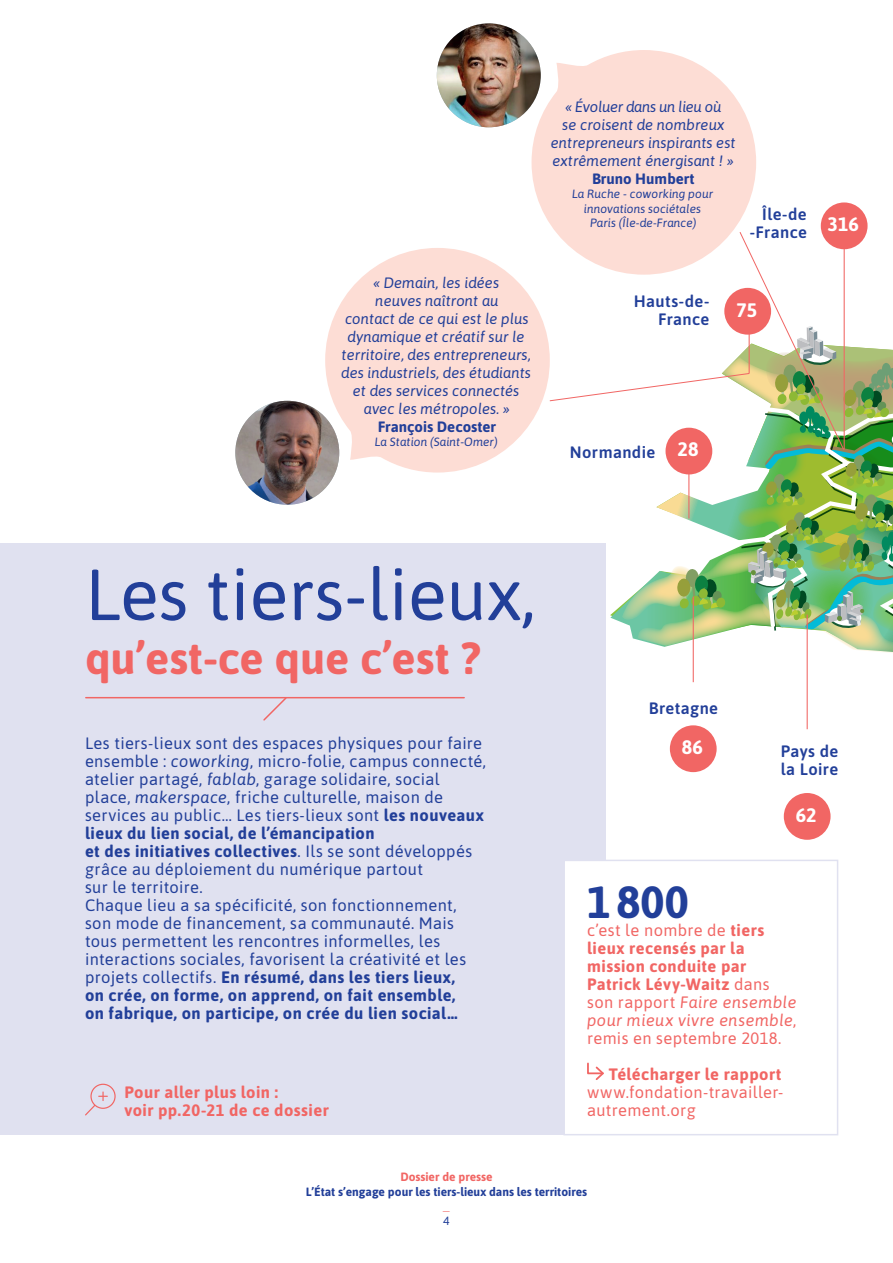
<style>
.page{position:relative;width:893px;height:1263px;background:#fff}
.page>*{position:absolute;margin:0;border:0;box-sizing:border-box;transform-origin:0 0}
.t1{font:72px "Asap";color:#223f99}
.t2{font:700 45px "Asap";color:#f16664}
.t3{font:700 45px "Asap";color:#223f99}
.t4{font:700 19.5px "Asap";color:#fff}
.t5{font:16.5px/18px "Asap";letter-spacing:.02em;color:#223f99}
.t6{font:700 16.5px/18px "Asap";letter-spacing:.025em;color:#f16664}
.t7{font:600 16.5px/18px "Asap";letter-spacing:.025em;color:#223f99;text-align:right}
.t8{font:16.5px/18px "Asap";letter-spacing:.02em;color:#f16664}
.t9{font:italic 15px/18px "Asap";color:#223f99;text-align:center}
.t10{font:700 15px "Asap";color:#223f99}
.t11{font:italic 12px/14.4px "Asap";color:#223f99;text-align:center}
.t12{font:700 12px "Asap";color:#223f99}
.t13{font:700 12px "Asap";color:#f16664}
.t14{font:12px "Asap";color:#f16664}
.t15{font:12px "Asap";color:#223f99}
.s1{font-style:italic}
.s2{font-weight:700}
.s3{font-weight:400}
.s4{font-weight:400;font-style:italic}
</style>
<div class="page">
<div style="left:0;top:543px;width:605px;height:592px;background:#e0e1f0"></div>
<hr style="left:86px;top:697px;width:378px;height:1px;background:#f16664">
<svg style="left:262px;top:698px;width:26px;height:23px"></svg>
<div style="left:670px;top:725px;width:47px;height:47px;background:#f16664;border-radius:50%"></div>
<div style="left:821px;top:202px;width:46px;height:47px;background:#f16664;border-radius:50%"></div>
<hr style="left:693px;top:597px;width:1px;height:85px;background:#f16664">
<hr style="left:807px;top:615px;width:1px;height:114px;background:#f16664">
<svg style="left:85px;top:1084px;width:31px;height:31px"></svg>
<svg style="left:325px;top:248px;width:224px;height:224px;fill:#fdddd5"></svg>
<svg style="left:531px;top:50px;width:225px;height:225px;fill:#fdddd5"></svg>
<div style="left:563px;top:860px;width:275px;height:275px;background:#fff;border:2px solid #e0e1f0"></div>
<svg style="left:587px;top:1062px;width:17px;height:18px"></svg>
<div style="left:784px;top:793px;width:46px;height:47px;background:#f16664;border-radius:50%"></div>
<img style="left:235px;top:401px;width:104px;height:104px;border-radius:52px">
<img style="left:437px;top:23px;width:104px;height:104px;border-radius:52px">
<svg style="left:549px;top:231px;width:344px;height:427px"></svg>
<p class="t9" style="left:341px;top:273px;width:191px">« Demain, les idées<br>neuves naîtront au<br>contact de ce qui est le plus dynamique et créatif sur le territoire, des entrepreneurs, des industriels, des étudiants et des services connectés avec les métropoles. »</p>
<p class="t10" style="left:378px;top:416px;width:120px">François Decoster</p>
<p class="t11" style="left:375px;top:435px;width:124px">La Station (Saint-Omer)</p>
<p class="t9" style="left:551px;top:97px;width:186px">« Évoluer dans un lieu où<br>se croisent de nombreux entrepreneurs inspirants est extrêmement énergisant ! »</p>
<p class="t10" style="left:592px;top:168px;width:104px">Bruno Humbert</p>
<p class="t11" style="left:572px;top:186px;width:143px">La Ruche - coworking pour innovations sociétales<br>Paris (Île-de-France)</p>
<p class="t7" style="left:750px;top:204px;width:59px">Île-de -France</p>
<p class="t7" style="left:634px;top:291px;width:77px">Hauts-de-<br>France</p>
<p class="t4" style="left:736px;top:296px;width:22px">75</p>
<p class="t7" style="left:570px;top:442px;width:87px">Normandie</p>
<p class="t4" style="left:678px;top:436px;width:22px">28</p>
<p class="t4" style="left:828px;top:210px;width:33px">316</p>
<h1 class="t1" style="left:85px;top:545px;width:452px">Les tiers-lieux,</h1>
<h2 class="t2" style="left:85px;top:626px;width:397px">qu’est-ce que c’est ?</h2>
<p class="t5" style="left:85px;top:734px;width:403px">Les tiers-lieux sont des espaces physiques pour faire ensemble : <span class="s1">coworking</span>, micro-folie, campus connecté, atelier partagé, <span class="s1">fablab</span>, garage solidaire, social place, <span class="s1">makerspace</span>, friche culturelle, maison de services au public… Les tiers-lieux sont <span class="s2">les nouveaux lieux du lien social, de l’émancipation<br>et des initiatives collectives</span>. Ils se sont développés grâce au déploiement du numérique partout<br>sur le territoire.<br>Chaque lieu a sa spécificité, son fonctionnement, son mode de financement, sa communauté. Mais tous permettent les rencontres informelles, les interactions sociales, favorisent la créativité et les projets collectifs. <span class="s2">En résumé, dans les tiers lieux,<br>on crée, on forme, on apprend, on fait ensemble,<br>on fabrique, on participe, on crée du lien social…</span></p>
<p class="t6" style="left:124px;top:1082px;width:206px">Pour aller plus loin :<br>voir pp.20-21 de ce dossier</p>
<p class="t7" style="left:649px;top:698px;width:71px">Bretagne</p>
<p class="t4" style="left:682px;top:733px;width:22px">86</p>
<p class="t7" style="left:781px;top:742px;width:59px;text-align:left">Pays de la Loire</p>
<p class="t4" style="left:796px;top:801px;width:22px">62</p>
<h2 class="t3" style="left:587px;top:870px;width:103px">1 800</h2>
<p class="t6" style="left:587px;top:920px;width:211px"><span class="s3">c’est le nombre de</span> tiers lieux recensés par la mission conduite par<br>Patrick Lévy-Waitz <span class="s3">dans son rapport</span> <span class="s4">Faire ensemble pour mieux vivre ensemble</span><span class="s3">, remis en septembre 2018.</span></p>
<p class="t6" style="left:609px;top:1064px;width:174px">Télécharger le rapport</p>
<p class="t8" style="left:587px;top:1082px;width:198px">www.fondation-travailler&shy;autrement.org</p>
<p class="t13" style="left:400px;top:1168px;width:94px">Dossier de presse</p>
<p class="t12" style="left:306px;top:1183px;width:283px">L’État s’engage pour les tiers-lieux dans les territoires</p>
<p class="t14" style="left:443px;top:1197px;width:8px">_</p>
<p class="t15" style="left:443px;top:1212px;width:8px">4</p>
</div>
